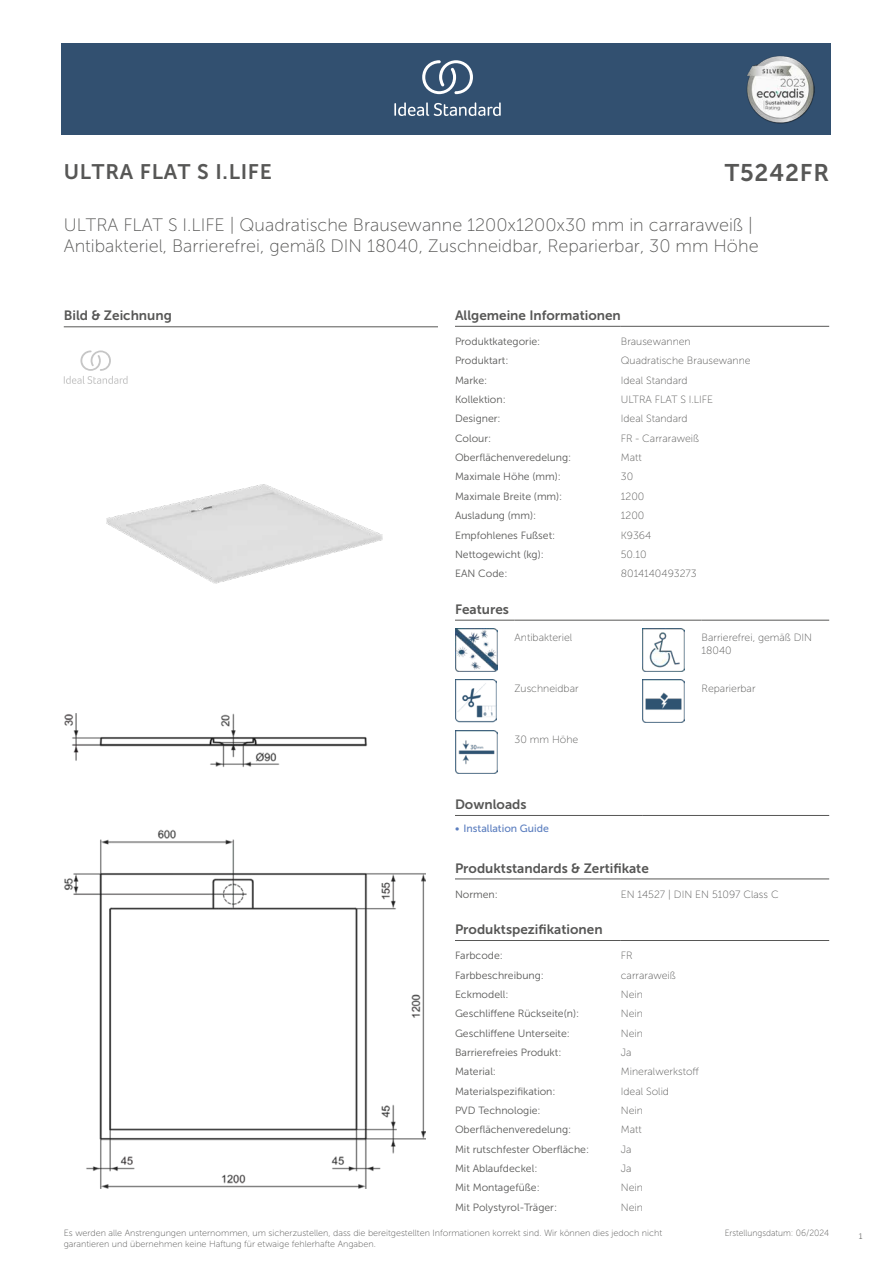
<style>
.page{position:relative;width:893px;height:1263px;background:#fff}
.page>*{position:absolute;margin:0;border:0;box-sizing:border-box;transform-origin:0 0}
.t1{font:24px "Museo Sans 700";letter-spacing:.035em;color:#575756}
.t2{font:21px "Museo Sans 700";letter-spacing:.035em;color:#575756}
.t3{font:18px/21.6px "Museo Sans 100";color:#575756}
.t4{font:13.5px "Museo Sans 700";color:#575756}
.t5{font:10.5px "Museo Sans 300";color:#575756}
.t6{font:10.5px/12.6px "Museo Sans 100";color:#575756}
.t7{font:10.5px "Museo Sans 500";color:#5b7ebf}
.t8{font:9px/10.8px "Museo Sans 100";color:#575756}
.t9{font:9px "Museo Sans 100";color:#575756;scale:.95 1}
.t10{font:300 9px "Calibri";color:#575756;scale:.95 1}
</style>
<div class="page">
<div style="left:62px;top:43px;width:769px;height:91px;background:#325070"></div>
<hr style="left:455px;top:326px;width:166px;height:1px;background:#575756">
<hr style="left:621px;top:326px;width:208px;height:1px;background:#575756">
<hr style="left:455px;top:620px;width:59px;height:1px;background:#575756">
<hr style="left:514px;top:620px;width:128px;height:1px;background:#575756">
<hr style="left:642px;top:620px;width:60px;height:1px;background:#575756">
<hr style="left:702px;top:620px;width:127px;height:1px;background:#575756">
<img style="left:455px;top:629px;width:42px;height:42px">
<img style="left:642px;top:629px;width:43px;height:42px">
<img style="left:456px;top:680px;width:41px;height:42px">
<img style="left:642px;top:680px;width:43px;height:42px">
<img style="left:455px;top:731px;width:42px;height:42px">
<hr style="left:455px;top:815px;width:187px;height:1px;background:#575756">
<hr style="left:642px;top:815px;width:187px;height:1px;background:#575756">
<hr style="left:455px;top:879px;width:166px;height:1px;background:#575756">
<hr style="left:621px;top:879px;width:208px;height:1px;background:#575756">
<hr style="left:455px;top:940px;width:166px;height:1px;background:#575756">
<hr style="left:621px;top:940px;width:208px;height:1px;background:#575756">
<img style="left:64px;top:714px;width:361px;height:474px">
<hr style="left:64px;top:327px;width:374px;height:1px;background:#575756">
<svg style="left:64px;top:350px;width:64px;height:34px"></svg>
<img style="left:107px;top:484px;width:275px;height:100px">
<svg style="left:394px;top:102px;width:107px;height:14px"></svg>
<svg style="left:422px;top:60px;width:51px;height:34px"></svg>
<img style="left:746px;top:56px;width:68px;height:67px">
<h2 class="t2" style="left:64px;top:160px;width:210px">ULTRA FLAT S I.LIFE</h2>
<h1 class="t1" style="left:725px;top:160px;width:106px">T5242FR</h1>
<h3 class="t3" style="left:64px;top:214px;width:696px">ULTRA FLAT S I.LIFE | Quadratische Brausewanne 1200x1200x30 mm in carraraweiß |<br>Antibakteriel, Barrierefrei, gemäß DIN 18040, Zuschneidbar, Reparierbar, 30 mm Höhe</h3>
<p class="t4" style="left:64px;top:308px;width:110px">Bild &amp; Zeichnung</p>
<p class="t4" style="left:455px;top:308px;width:167px">Allgemeine Informationen</p>
<p class="t5" style="left:455px;top:336px;width:87px">Produktkategorie:</p>
<p class="t6" style="left:621px;top:335px;width:71px">Brausewannen</p>
<p class="t5" style="left:455px;top:355px;width:55px">Produktart:</p>
<p class="t6" style="left:621px;top:355px;width:131px">Quadratische Brausewanne</p>
<p class="t5" style="left:455px;top:374px;width:34px">Marke:</p>
<p class="t6" style="left:621px;top:374px;width:68px">Ideal Standard</p>
<p class="t5" style="left:455px;top:394px;width:52px">Kollektion:</p>
<p class="t6" style="left:621px;top:393px;width:94px">ULTRA FLAT S I.LIFE</p>
<p class="t5" style="left:455px;top:413px;width:47px">Designer:</p>
<p class="t6" style="left:621px;top:413px;width:68px">Ideal Standard</p>
<p class="t5" style="left:455px;top:432px;width:38px">Colour:</p>
<p class="t6" style="left:621px;top:432px;width:80px">FR - Carraraweiß</p>
<p class="t5" style="left:455px;top:452px;width:118px">Oberflächenveredelung:</p>
<p class="t6" style="left:621px;top:451px;width:22px">Matt</p>
<p class="t5" style="left:455px;top:471px;width:107px">Maximale Höhe (mm):</p>
<p class="t6" style="left:621px;top:471px;width:14px">30</p>
<p class="t5" style="left:455px;top:491px;width:109px">Maximale Breite (mm):</p>
<p class="t6" style="left:621px;top:490px;width:25px">1200</p>
<p class="t5" style="left:455px;top:510px;width:83px">Ausladung (mm):</p>
<p class="t6" style="left:621px;top:509px;width:25px">1200</p>
<p class="t5" style="left:455px;top:529px;width:102px">Empfohlenes Fußset:</p>
<p class="t6" style="left:621px;top:529px;width:32px">K9364</p>
<p class="t5" style="left:455px;top:549px;width:90px">Nettogewicht (kg):</p>
<p class="t6" style="left:621px;top:548px;width:27px">50.10</p>
<p class="t5" style="left:455px;top:568px;width:54px">EAN Code:</p>
<p class="t6" style="left:621px;top:567px;width:77px">8014140493273</p>
<p class="t4" style="left:455px;top:602px;width:55px">Features</p>
<p class="t6" style="left:514px;top:631px;width:59px">Antibakteriel</p>
<p class="t6" style="left:702px;top:631px;width:112px">Barrierefrei, gemäß DIN<br>18040</p>
<p class="t6" style="left:514px;top:682px;width:66px">Zuschneidbar</p>
<p class="t6" style="left:702px;top:682px;width:55px">Reparierbar</p>
<p class="t6" style="left:514px;top:733px;width:65px">30 mm Höhe</p>
<p class="t4" style="left:455px;top:797px;width:73px">Downloads</p>
<p class="t7" style="left:455px;top:823px;width:95px">• Installation Guide</p>
<p class="t4" style="left:455px;top:860px;width:195px">Produktstandards &amp; Zertifikate</p>
<p class="t5" style="left:455px;top:888px;width:44px">Normen:</p>
<p class="t6" style="left:621px;top:888px;width:159px">EN 14527 | DIN EN 51097 Class C</p>
<p class="t4" style="left:455px;top:922px;width:149px">Produktspezifikationen</p>
<p class="t5" style="left:455px;top:950px;width:49px">Farbcode:</p>
<p class="t6" style="left:621px;top:949px;width:13px">FR</p>
<p class="t5" style="left:455px;top:969px;width:90px">Farbbeschreibung:</p>
<p class="t6" style="left:621px;top:969px;width:56px">carraraweiß</p>
<p class="t5" style="left:455px;top:989px;width:55px">Eckmodell:</p>
<p class="t6" style="left:621px;top:988px;width:24px">Nein</p>
<p class="t5" style="left:455px;top:1008px;width:126px">Geschliffene Rückseite(n):</p>
<p class="t6" style="left:621px;top:1007px;width:24px">Nein</p>
<p class="t5" style="left:455px;top:1027px;width:116px">Geschliffene Unterseite:</p>
<p class="t6" style="left:621px;top:1027px;width:24px">Nein</p>
<p class="t5" style="left:455px;top:1047px;width:108px">Barrierefreies Produkt:</p>
<p class="t6" style="left:621px;top:1046px;width:12px">Ja</p>
<p class="t5" style="left:455px;top:1066px;width:43px">Material:</p>
<p class="t6" style="left:621px;top:1065px;width:80px">Mineralwerkstoff</p>
<p class="t5" style="left:455px;top:1085px;width:102px">Materialspezifikation:</p>
<p class="t6" style="left:621px;top:1085px;width:50px">Ideal Solid</p>
<p class="t5" style="left:455px;top:1105px;width:87px">PVD Technologie:</p>
<p class="t6" style="left:621px;top:1104px;width:24px">Nein</p>
<p class="t5" style="left:455px;top:1124px;width:118px">Oberflächenveredelung:</p>
<p class="t6" style="left:621px;top:1123px;width:22px">Matt</p>
<p class="t5" style="left:455px;top:1143px;width:136px">Mit rutschfester Oberfläche:</p>
<p class="t6" style="left:621px;top:1143px;width:12px">Ja</p>
<p class="t5" style="left:455px;top:1163px;width:84px">Mit Ablaufdeckel:</p>
<p class="t6" style="left:621px;top:1162px;width:12px">Ja</p>
<p class="t5" style="left:455px;top:1182px;width:86px">Mit Montagefüße:</p>
<p class="t6" style="left:621px;top:1182px;width:24px">Nein</p>
<p class="t5" style="left:455px;top:1201px;width:104px">Mit Polystyrol-Träger:</p>
<p class="t6" style="left:621px;top:1201px;width:24px">Nein</p>
<p class="t8" style="left:64px;top:1227px;width:600px">Es werden alle Anstrengungen unternommen, um sicherzustellen, dass die bereitgestellten Informationen korrekt sind. Wir können dies jedoch nicht garantieren und übernehmen keine Haftung für etwaige fehlerhafte Angaben.</p>
<p class="t9" style="left:725px;top:1228px;width:111px">Erstellungsdatum: 06/2024</p>
<p class="t10" style="left:858px;top:1230px;width:6px">1</p>
</div>
